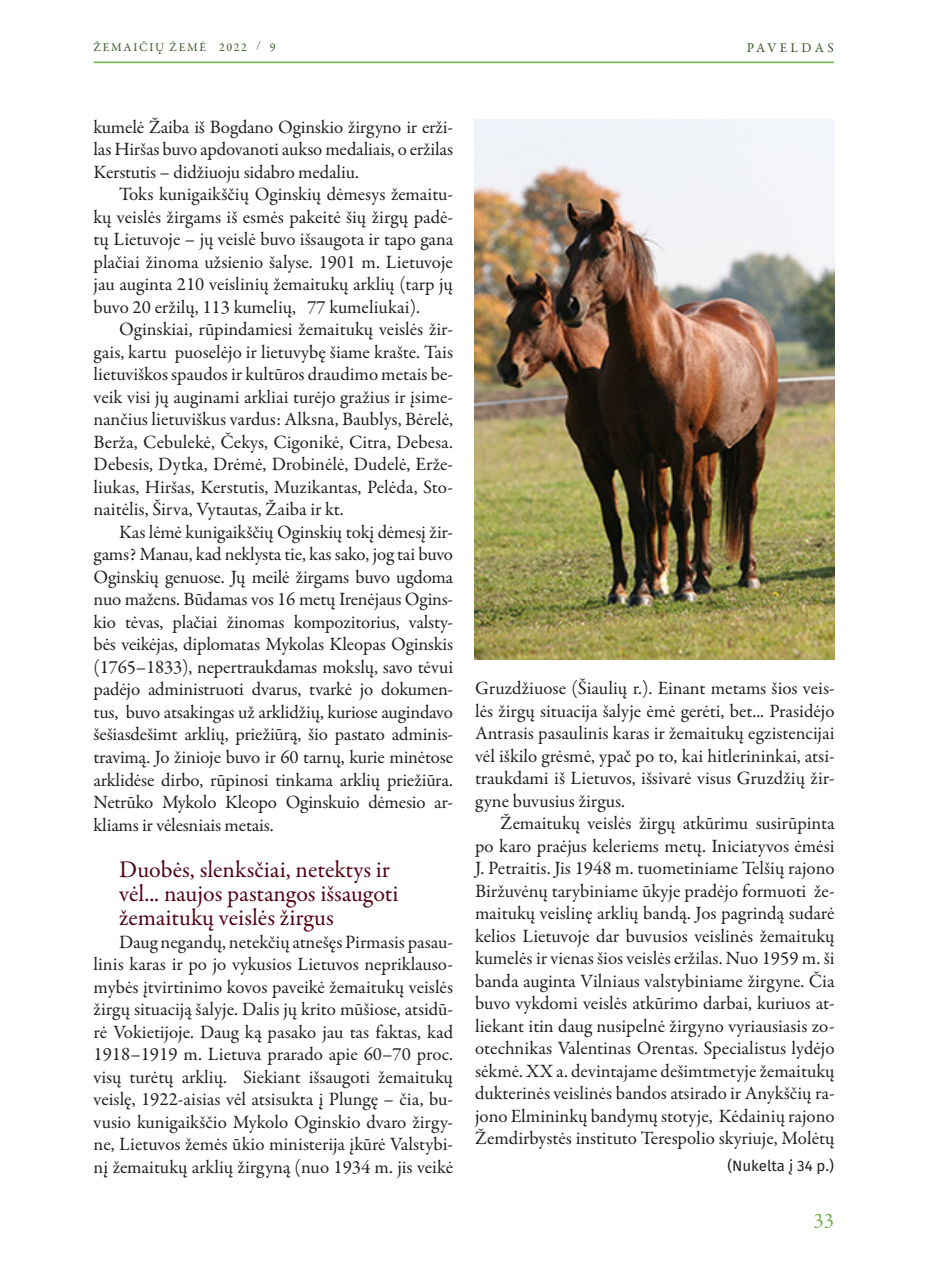
<style>
.page{position:relative;width:936px;height:1276px;background:#fff}
.page>*{position:absolute;margin:0;border:0;box-sizing:border-box;transform-origin:0 0}
.tekstas{font:24px "Garamond Premr Pro";color:#510313}
.t1{font:21px "Garamond Premr Pro";color:#6fb048}
.tekstas-2{font:18.9px/22.5px "Garamond Premr Pro";letter-spacing:-.005em;color:#231f20;text-align:justify}
.nukelta{font:15px "Fira Sans";color:#231f20}
.t2{font:13.5px "Garamond Premr Pro";letter-spacing:.245em;color:#375727}
.t3{font:12px "Garamond Premr Pro";letter-spacing:.14em;color:#375727}
</style>
<div class="page">
<hr style="left:94px;top:62px;width:739px;height:1px;background:#6fb048">
<img style="left:474px;top:119px;width:360px;height:540px">
<p class="t3" style="left:94px;top:40px;width:184px">ŽEMAIČIŲ ŽEMĖ 2022 / 9</p>
<p class="t2" style="left:746px;top:39px;width:89px">PAVELDAS</p>
<p class="tekstas-2" style="left:94px;top:116px;width:361px">kumelė Žaiba iš Bogdano Oginskio žirgyno ir erži&shy;las Hiršas buvo apdovanoti aukso medaliais, o eržilas Kerstutis – didžiuoju sidabro medaliu.</p>
<p class="tekstas-2" style="left:94px;top:184px;width:361px;text-indent:26px">Toks kunigaikščių Oginskių dėmesys žemaitu&shy;kų veislės žirgams iš esmės pakeitė šių žirgų padė&shy;tų Lietuvoje – jų veislė buvo išsaugota ir tapo gana plačiai žinoma užsienio šalyse. 1901 m. Lietuvoje jau auginta 210 veislinių žemaitukų arklių (tarp jų buvo 20 eržilų, 113 kumelių, 77 kumeliukai).</p>
<p class="tekstas-2" style="left:94px;top:319px;width:361px;text-indent:26px">Oginskiai, rūpindamiesi žemaitukų veislės žir&shy;gais, kartu puoselėjo ir lietuvybę šiame krašte. Tais lietuviškos spaudos ir kultūros draudimo metais be&shy;veik visi jų auginami arkliai turėjo gražius ir įsime&shy;nančius lietuviškus vardus: Alksna, Baublys, Bėrelė, Berža, Cebulekė, Čekys, Cigonikė, Citra, Debesa.<br>Debesis, Dytka, Drėmė, Drobinėlė, Dudelė, Erže&shy;liukas, Hiršas, Kerstutis, Muzikantas, Pelėda, Sto&shy;naitėlis, Širva, Vytautas, Žaiba ir kt.</p>
<p class="tekstas-2" style="left:94px;top:521px;width:361px;text-indent:26px">Kas lėmė kunigaikščių Oginskių tokį dėmesį žir&shy;gams? Manau, kad neklysta tie, kas sako, jog tai buvo Oginskių genuose. Jų meilė žirgams buvo ugdoma nuo mažens. Būdamas vos 16 metų Irenėjaus Ogins&shy;kio tėvas, plačiai žinomas kompozitorius, valsty&shy;bės veikėjas, diplomatas Mykolas Kleopas Oginskis (1765–1833), nepertraukdamas mokslų, savo tėvui padėjo administruoti dvarus, tvarkė jo dokumen&shy;tus, buvo atsakingas už arklidžių, kuriose augindavo šešiasdešimt arklių, priežiūrą, šio pastato adminis&shy;travimą. Jo žinioje buvo ir 60 tarnų, kurie minėtose arklidėse dirbo, rūpinosi tinkama arklių priežiūra.<br>Netrūko Mykolo Kleopo Oginskuio dėmesio ar&shy;kliams ir vėlesniais metais.</p>
<p class="tekstas" style="left:119px;top:855px;width:272px">Duobės, slenksčiai, netektys ir</p>
<p class="tekstas" style="left:119px;top:879px;width:281px">vėl... naujos pastangos išsaugoti</p>
<p class="tekstas" style="left:119px;top:903px;width:216px">žemaitukų veislės žirgus</p>
<p class="tekstas-2" style="left:94px;top:931px;width:361px;text-indent:26px">Daug negandų, netekčių atnešęs Pirmasis pasau&shy;linis karas ir po jo vykusios Lietuvos nepriklauso&shy;mybės įtvirtinimo kovos paveikė žemaitukų veislės žirgų situaciją šalyje. Dalis jų krito mūšiose, atsidū&shy;rė Vokietijoje. Daug ką pasako jau tas faktas, kad 1918–1919 m. Lietuva prarado apie 60–70 proc. visų turėtų arklių. Siekiant išsaugoti žemaitukų veislę, 1922-aisias vėl atsisukta į Plungę – čia, bu&shy;vusio kunigaikščio Mykolo Oginskio dvaro žirgy&shy;ne, Lietuvos žemės ūkio ministerija įkūrė Valstybi&shy;nį žemaitukų arklių žirgyną (nuo 1934 m. jis veikė</p>
<p class="tekstas-2" style="left:475px;top:677px;width:361px">Gruzdžiuose (Šiaulių r.). Einant metams šios veis&shy;lės žirgų situacija šalyje ėmė gerėti, bet... Prasidėjo Antrasis pasaulinis karas ir žemaitukų egzistencijai vėl iškilo grėsmė, ypač po to, kai hitlerininkai, atsi&shy;traukdami iš Lietuvos, išsivarė visus Gruzdžių žir&shy;gyne buvusius žirgus.</p>
<p class="tekstas-2" style="left:475px;top:812px;width:361px;text-indent:26px">Žemaitukų veislės žirgų atkūrimu susirūpinta po karo praėjus keleriems metų. Iniciatyvos ėmėsi J. Petraitis. Jis 1948 m. tuometiniame Telšių rajono Biržuvėnų tarybiniame ūkyje pradėjo formuoti že&shy;maitukų veislinę arklių bandą. Jos pagrindą sudarė kelios Lietuvoje dar buvusios veislinės žemaitukų kumelės ir vienas šios veislės eržilas. Nuo 1959 m. ši banda auginta Vilniaus valstybiniame žirgyne. Čia buvo vykdomi veislės atkūrimo darbai, kuriuos at&shy;liekant itin daug nusipelnė žirgyno vyriausiasis zo&shy;otechnikas Valentinas Orentas. Specialistus lydėjo sėkmė. XX a. devintajame dešimtmetyje žemaitukų dukterinės veislinės bandos atsirado ir Anykščių ra&shy;jono Elmininkų bandymų stotyje, Kėdainių rajono Žemdirbystės instituto Terespolio skyriuje, Molėtų</p>
<p class="nukelta" style="left:727px;top:1154px;width:108px">(Nukelta į 34 p.)</p>
<p class="t1" style="left:813px;top:1208px;width:22px">33</p>
</div>
